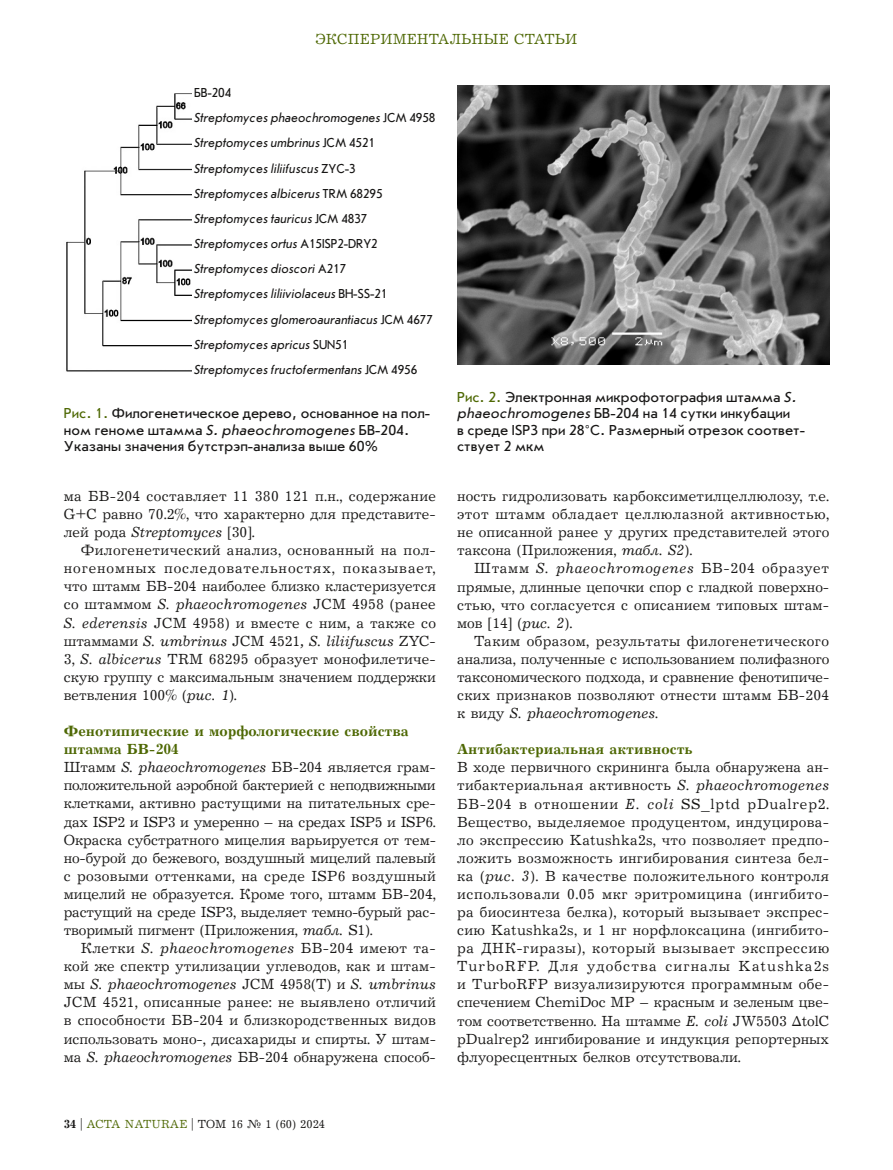
<style>
.page{position:relative;width:893px;height:1170px;background:#fff}
.page>*{position:absolute;margin:0;border:0;box-sizing:border-box;transform-origin:0 0}
.t1{font:15px/18.1px "Journal";color:#181716;text-align:justify}
.t2{font:15px/16.5px "Journal Sans C";color:#181716}
.t3{font:700 15px "Journal";color:#4e6804}
.t4{font:15px "Journal";letter-spacing:.01em;color:#4e6804}
.t5{font:italic 13.5px/25.2px "Journal Sans C";letter-spacing:-.01em;color:#181716;scale:.93 1}
.t6{font:12px "Journal";letter-spacing:.005em;color:#181716}
.s1{font-style:normal}
.s2{color:#4e6804}
.s3{font-style:italic}
.s4{font-weight:700;color:#4e6804}
.s5{font-weight:700}
</style>
<div class="page">
<img style="left:66px;top:93px;width:125px;height:279px">
<img style="left:457px;top:85px;width:372px;height:279px">
<p class="t4" style="left:316px;top:30px;width:263px">ЭКСПЕРИМЕНТАЛЬНЫЕ СТАТЬИ</p>
<p class="t5" style="left:194px;top:80px;width:261px"><span class="s1">БB-204<br></span>Streptomyces phaеochromogenes <span class="s1">JCM 4958<br></span>Streptomyces umbrinus <span class="s1">JCM 4521<br></span>Streptomyces liliifuscus <span class="s1">ZYC-3<br></span>Streptomyces albicerus <span class="s1">TRM 68295<br></span>Streptomyces tauricus <span class="s1">JCM 4837<br></span>Streptomyces ortus <span class="s1">A15ISP2-DRY2<br></span>Streptomyces dioscori <span class="s1">A217<br></span>Streptomyces liliiviolaceus <span class="s1">BH-SS-21<br></span>Streptomyces glomeroaurantiacus <span class="s1">JCM 4677<br></span>Streptomyces apricus <span class="s1">SUN51<br></span>Streptomyces fructofermentans <span class="s1">JCM 4956</span></p>
<p class="t2" style="left:64px;top:405px;width:368px"><span class="s2">Рис. 1.</span> Филогенетическое дерево, основанное на пол&shy;ном геноме штамма <span class="s3">S. phaeochromogenes</span> БВ-204.<br>Указаны значения бутстрэп-анализа выше 60%</p>
<p class="t1" style="left:64px;top:487px;width:374px">ма БВ-204 составляет 11 380 121 п.н., содержание G+C равно 70.2%, что характерно для представите&shy;лей рода <span class="s3">Streptomyces</span> [30].</p>
<p class="t1" style="left:64px;top:542px;width:374px;text-indent:17px">Филогенетический анализ, основанный на пол&shy;ногеномных последовательностях, показывает, что штамм БВ-204 наиболее близко кластеризуется со штаммом <span class="s3">S. phaeochromogenes</span> JCM 4958 (ранее <span class="s3">S. ederensis</span> JCM 4958) и вместе с ним, а также со штаммами <span class="s3">S. umbrinus</span> JCM 4521<span class="s3">, S. liliifuscus</span> ZYC-3, <span class="s3">S. albicerus</span> TRM 68295 образует монофилетиче&shy;скую группу с максимальным значением поддержки ветвления 100% (<span class="s3">рис. 1</span>).</p>
<p class="t1" style="left:64px;top:722px;width:374px;text-align:left"><span class="s4">Фенотипические и морфологические свойства штамма БВ-204<br></span>Штамм <span class="s3">S. phaeochromogenes</span> БВ-204 является грам&shy;положительной аэробной бактерией с неподвижными клетками, активно растущими на питательных сре&shy;дах ISP2 и ISP3 и умеренно – на средах ISP5 и ISP6.<br>Окраска субстратного мицелия варьируется от тем&shy;но-бурой до бежевого, воздушный мицелий палевый с розовыми оттенками, на среде ISP6 воздушный мицелий не образуется. Кроме того, штамм БВ-204, растущий на среде ISP3, выделяет темно-бурый рас&shy;творимый пигмент (Приложения, <span class="s3">табл.</span> S1).</p>
<p class="t1" style="left:64px;top:939px;width:374px;text-indent:17px">Клетки <span class="s3">S. phaeochromogenes</span> БВ-204 имеют та&shy;кой же спектр утилизации углеводов, как и штам&shy;мы <span class="s3">S. phaeochromogenes</span> JCM 4958(Т) и <span class="s3">S. umbrinus </span>JCM 4521, описанные ранее: не выявлено отличий в способности БВ-204 и близкородственных видов использовать моно-, дисахариды и спирты. У штам&shy;ма <span class="s3">S. phaeochromogenes</span> БВ-204 обнаружена способ-</p>
<p class="t6" style="left:64px;top:1116px;width:263px"><span class="s5">34</span> | <span class="s2">ACTA NATURAE</span> | ТОМ 16 № 1 (60) 2024</p>
<p class="t2" style="left:457px;top:389px;width:349px"><span class="s2">Рис. 2.</span> Электронная микрофотография штамма <span class="s3">S. phaeochromogenes</span> БВ-204 на 14 сутки инкубации<br>в среде ISP3 при 28°C. Размерный отрезок соответ&shy;ствует 2 мкм</p>
<p class="t1" style="left:457px;top:488px;width:374px">ность гидролизовать карбоксиметилцеллюлозу, т.е. этот штамм обладает целлюлазной активностью, не описанной ранее у других представителей этого таксона (Приложения, <span class="s3">табл. S2</span>).</p>
<p class="t1" style="left:457px;top:560px;width:374px;text-indent:17px">Штамм <span class="s3">S. phaeochromogenes</span> БВ-204 образует прямые, длинные цепочки спор с гладкой поверхно&shy;стью, что согласуется с описанием типовых штам&shy;мов [14] (<span class="s3">рис. 2</span>).</p>
<p class="t1" style="left:457px;top:632px;width:374px;text-indent:17px">Таким образом, результаты филогенетического анализа, полученные с использованием полифазного таксономического подхода, и сравнение фенотипиче&shy;ских признаков позволяют отнести штамм БВ-204 к виду <span class="s3">S. phaeochromogenes.</span></p>
<p class="t3" style="left:457px;top:740px;width:237px">Антибактериальная активность</p>
<p class="t1" style="left:457px;top:759px;width:374px">В ходе первичного скрининга была обнаружена ан&shy;тибактериальная активность <span class="s3">S. phaeochromogenes </span>БВ-204 в отношении <span class="s3">E. coli</span> SS_lptd pDualrep2.<br>Вещество, выделяемое продуцентом, индуцирова&shy;ло экспрессию Katushka2s, что позволяет предпо&shy;ложить возможность ингибирования синтеза бел&shy;ка (<span class="s3">рис. 3</span>). В качестве положительного контроля использовали 0.05 мкг эритромицина (ингибито&shy;ра биосинтеза белка), который вызывает экспрес&shy;сию Katushka2s, и 1 нг норфлоксацина (ингибито&shy;ра ДНК-гиразы), который вызывает экспрессию TurboRFP. Для удобства сигналы Katushka2s и TurboRFP визуализируются программным обе&shy;спечением ChemiDoc MP – красным и зеленым цве&shy;том соответственно. На штамме <span class="s3">E. coli</span> JW5503 ΔtolC pDualrep2 ингибирование и индукция репортерных флуоресцентных белков отсутствовали.</p>
</div>
